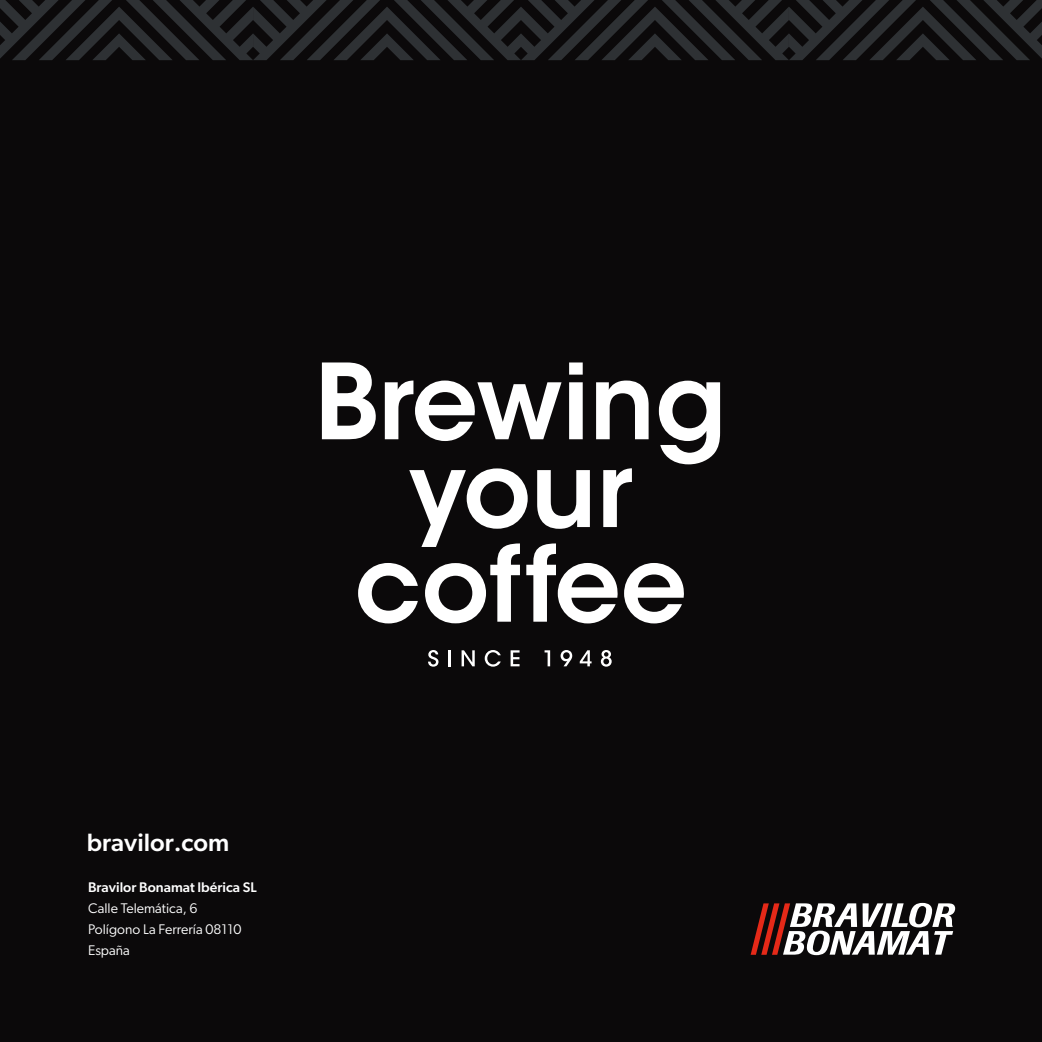
<style>
.page{position:relative;width:1042px;height:1042px;background:#0b090a}
.page>*{position:absolute;margin:0;border:0;box-sizing:border-box;transform-origin:0 0}
.t1{font:500 25.03px "Gibson";color:#fff}
.t2{font:14px/21px "Gibson";color:#fff}
.t3{font:500 14px "Gibson";color:#fff}
</style>
<div class="page">
<svg style="left:750px;top:903px;width:205px;height:52px"></svg>
<svg style="left:322px;top:362px;width:398px;height:261px"></svg>
<svg style="left:428px;top:650px;width:10px;height:16px"></svg>
<hr style="left:448px;top:650px;width:3px;height:16px;background:#fff">
<svg style="left:461px;top:650px;width:14px;height:16px"></svg>
<svg style="left:485px;top:650px;width:16px;height:16px"></svg>
<svg style="left:510px;top:650px;width:9px;height:16px"></svg>
<svg style="left:544px;top:650px;width:6px;height:16px"></svg>
<svg style="left:560px;top:650px;width:12px;height:16px"></svg>
<svg style="left:580px;top:650px;width:11px;height:16px"></svg>
<svg style="left:601px;top:650px;width:11px;height:16px"></svg>
<svg style="left:0;top:0;width:1042px;height:60px"></svg>
<h1 class="t1" style="left:87px;top:827px;width:144px">bravilor.com</h1>
<p class="t3" style="left:88px;top:879px;width:170px">Bravilor Bonamat Ibérica SL</p>
<p class="t2" style="left:88px;top:897px;width:155px">Calle Telemática, 6<br>Polígono La Ferrería 08110<br>España</p>
</div>
